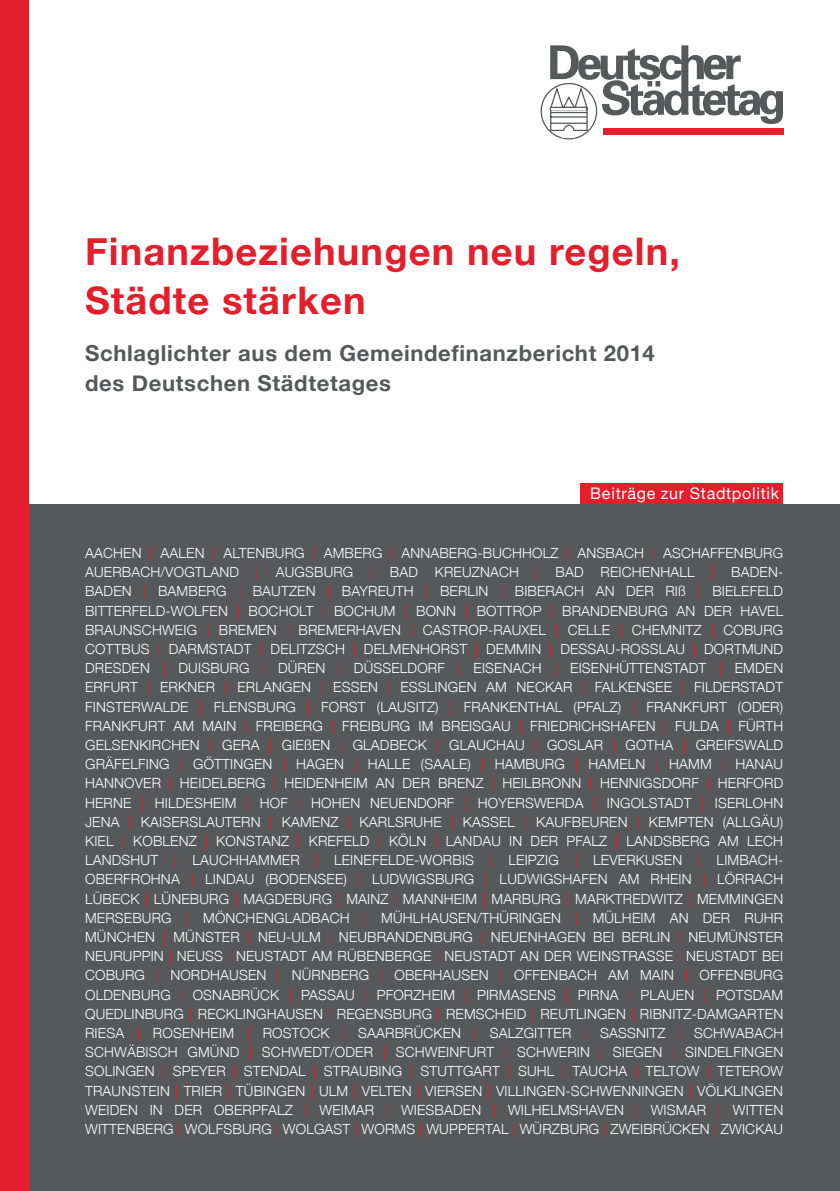
<style>
.page{position:relative;width:840px;height:1191px;background:#fff}
.page>*{position:absolute;margin:0;border:0;box-sizing:border-box;transform-origin:0 0}
.t1{font:700 38px/49px "Helvetica Neue";letter-spacing:.03em;color:#e41e2b}
.t2{font:700 22px/30px "Helvetica Neue";letter-spacing:.03em;color:#57585a}
.t3{font:16px "Helvetica Neue";letter-spacing:.045em;color:#fff}
.t4{font:300 14px/19.2px "Helvetica Neue";letter-spacing:.01em;color:#fff;text-align:justify}
.s1{color:#e41e2b}
.s2{font-size:14.4px}
</style>
<div class="page">
<div style="left:580px;top:483px;width:202px;height:23px;background:#e41e2b"></div>
<div style="left:23px;top:505px;width:816px;height:686px;background:#57585a"></div>
<div style="left:0;top:0;width:28px;height:1191px;background:#e41e2b"></div>
<svg style="left:549px;top:45px;width:233px;height:93px"></svg>
<hr style="left:551px;top:108px;width:35px;height:1px;background:#fff">
<div style="left:602px;top:128px;width:180px;height:7px;background:#e41e2b"></div>
<h1 class="t1" style="left:85px;top:225px;width:596px">Finanzbeziehungen neu regeln,<br>Städte stärken</h1>
<h2 class="t2" style="left:85px;top:337px;width:571px">Schlaglichter aus dem Gemeindefinanzbericht 2014 des Deutschen Städtetages</h2>
<p class="t3" style="left:590px;top:480px;width:190px">Beiträge zur Stadtpolitik</p>
<p class="t4" style="left:85px;top:542px;width:699px">AACHEN <span class="s1">|</span> AALEN <span class="s1">|</span> ALTENBURG <span class="s1">|</span> AMBERG <span class="s1">|</span> ANNABERG-BUCHHOLZ <span class="s1">|</span> ANSBACH <span class="s1">|</span> ASCHAFFENBURG AUERBACH/VOGTLAND <span class="s1">|</span> AUGSBURG <span class="s1">|</span> BAD KREUZNACH <span class="s1">|</span> BAD REICHENHALL <span class="s1">|</span> BADEN-BADEN <span class="s1">|</span> BAMBERG <span class="s1">|</span> BAUTZEN <span class="s1">|</span> BAYREUTH <span class="s1">|</span> BERLIN <span class="s1">|</span> BIBERACH AN DER RI<span class="s2">ß</span> <span class="s1">|</span> BIELEFELD BITTERFELD-WOLFEN <span class="s1">|</span> BOCHOLT <span class="s1">|</span> BOCHUM <span class="s1">|</span> BONN <span class="s1">|</span> BOTTROP <span class="s1">|</span> BRANDENBURG AN DER HAVEL BRAUNSCHWEIG <span class="s1">|</span> BREMEN <span class="s1">|</span> BREMERHAVEN <span class="s1">|</span> CASTROP-RAUXEL <span class="s1">|</span> CELLE <span class="s1">|</span> CHEMNITZ <span class="s1">|</span> COBURG COTTBUS <span class="s1">|</span> DARMSTADT <span class="s1">|</span> DELITZSCH <span class="s1">|</span> DELMENHORST <span class="s1">|</span> DEMMIN <span class="s1">|</span> DESSAU-ROSSLAU <span class="s1">|</span> DORTMUND DRESDEN <span class="s1">|</span> DUISBURG <span class="s1">|</span> DÜREN <span class="s1">|</span> DÜSSELDORF <span class="s1">|</span> EISENACH <span class="s1">|</span> EISENHÜTTENSTADT <span class="s1">|</span> EMDEN ERFURT <span class="s1">|</span> ERKNER <span class="s1">|</span> ERLANGEN <span class="s1">|</span> ESSEN <span class="s1">|</span> ESSLINGEN AM NECKAR <span class="s1">|</span> FALKENSEE <span class="s1">|</span> FILDERSTADT FINSTERWALDE <span class="s1">|</span> FLENSBURG <span class="s1">|</span> FORST (LAUSITZ) <span class="s1">|</span> FRANKENTHAL (PFALZ) <span class="s1">|</span> FRANKFURT (ODER)<br>FRANKFURT AM MAIN <span class="s1">|</span> FREIBERG <span class="s1">|</span> FREIBURG IM BREISGAU <span class="s1">|</span> FRIEDRICHSHAFEN <span class="s1">|</span> FULDA <span class="s1">|</span> FÜRTH GELSENKIRCHEN <span class="s1">|</span> GERA <span class="s1">|</span> GIE<span class="s2">ß</span>EN <span class="s1">|</span> GLADBECK <span class="s1">|</span> GLAUCHAU <span class="s1">|</span> GOSLAR <span class="s1">|</span> GOTHA <span class="s1">|</span> GREIFSWALD GRÄFELFING <span class="s1">|</span> GÖTTINGEN <span class="s1">|</span> HAGEN <span class="s1">|</span> HALLE (SAALE) <span class="s1">|</span> HAMBURG <span class="s1">|</span> HAMELN <span class="s1">|</span> HAMM <span class="s1">|</span> HANAU HANNOVER <span class="s1">|</span> HEIDELBERG <span class="s1">|</span> HEIDENHEIM AN DER BRENZ <span class="s1">|</span> HEILBRONN <span class="s1">|</span> HENNIGSDORF <span class="s1">|</span> HERFORD HERNE <span class="s1">|</span> HILDESHEIM <span class="s1">|</span> HOF <span class="s1">|</span> HOHEN NEUENDORF <span class="s1">|</span> HOYERSWERDA <span class="s1">|</span> INGOLSTADT <span class="s1">|</span> ISERLOHN JENA <span class="s1">|</span> KAISERSLAUTERN <span class="s1">|</span> KAMENZ <span class="s1">|</span> KARLSRUHE <span class="s1">|</span> KASSEL <span class="s1">|</span> KAUFBEUREN <span class="s1">|</span> KEMPTEN (ALLGÄU)<br>KIEL <span class="s1">|</span> KOBLENZ <span class="s1">|</span> KONSTANZ <span class="s1">|</span> KREFELD <span class="s1">|</span> KÖLN <span class="s1">|</span> LANDAU IN DER PFALZ <span class="s1">|</span> LANDSBERG AM LECH LANDSHUT <span class="s1">|</span> LAUCHHAMMER <span class="s1">|</span> LEINEFELDE-WORBIS <span class="s1">|</span> LEIPZIG <span class="s1">|</span> LEVERKUSEN <span class="s1">|</span> LIMBACH-OBERFROHNA <span class="s1">|</span> LINDAU (BODENSEE) <span class="s1">|</span> LUDWIGSBURG <span class="s1">|</span> LUDWIGSHAFEN AM RHEIN <span class="s1">|</span> LÖRRACH LÜBECK <span class="s1">|</span> LÜNEBURG <span class="s1">|</span> MAGDEBURG <span class="s1">|</span> MAINZ <span class="s1">|</span> MANNHEIM <span class="s1">|</span> MARBURG <span class="s1">|</span> MARKTREDWITZ <span class="s1">|</span> MEMMINGEN MERSEBURG <span class="s1">|</span> MÖNCHENGLADBACH <span class="s1">|</span> MÜHLHAUSEN/THÜRINGEN <span class="s1">|</span> MÜLHEIM AN DER RUHR MÜNCHEN <span class="s1">|</span> MÜNSTER <span class="s1">|</span> NEU-ULM <span class="s1">|</span> NEUBRANDENBURG <span class="s1">|</span> NEUENHAGEN BEI BERLIN <span class="s1">|</span> NEUMÜNSTER NEURUPPIN <span class="s1">|</span> NEUSS <span class="s1">|</span> NEUSTADT AM RÜBENBERGE <span class="s1">|</span> NEUSTADT AN DER WEINSTRASSE <span class="s1">|</span> NEUSTADT BEI COBURG <span class="s1">|</span> NORDHAUSEN <span class="s1">|</span> NÜRNBERG <span class="s1">|</span> OBERHAUSEN <span class="s1">|</span> OFFENBACH AM MAIN <span class="s1">|</span> OFFENBURG OLDENBURG <span class="s1">|</span> OSNABRÜCK <span class="s1">|</span> PASSAU <span class="s1">|</span> PFORZHEIM <span class="s1">|</span> PIRMASENS <span class="s1">|</span> PIRNA <span class="s1">|</span> PLAUEN <span class="s1">|</span> POTSDAM QUEDLINBURG <span class="s1">|</span> RECKLINGHAUSEN <span class="s1">|</span> REGENSBURG <span class="s1">|</span> REMSCHEID <span class="s1">|</span> REUTLINGEN <span class="s1">|</span> RIBNITZ-DAMGARTEN RIESA <span class="s1">|</span> ROSENHEIM <span class="s1">|</span> ROSTOCK <span class="s1">|</span> SAARBRÜCKEN <span class="s1">|</span> SALZGITTER <span class="s1">|</span> SASSNITZ <span class="s1">|</span> SCHWABACH SCHWÄBISCH GMÜND <span class="s1">|</span> SCHWEDT/ODER <span class="s1">|</span> SCHWEINFURT <span class="s1">|</span> SCHWERIN <span class="s1">|</span> SIEGEN <span class="s1">|</span> SINDELFINGEN SOLINGEN <span class="s1">|</span> SPEYER <span class="s1">|</span> STENDAL <span class="s1">|</span> STRAUBING <span class="s1">|</span> STUTTGART <span class="s1">|</span> SUHL <span class="s1">|</span> TAUCHA <span class="s1">|</span> TELTOW <span class="s1">|</span> TETEROW TRAUNSTEIN <span class="s1">|</span> TRIER <span class="s1">|</span> TÜBINGEN <span class="s1">|</span> ULM <span class="s1">|</span> VELTEN <span class="s1">|</span> VIERSEN <span class="s1">|</span> VILLINGEN-SCHWENNINGEN <span class="s1">|</span> VÖLKLINGEN WEIDEN IN DER OBERPFALZ <span class="s1">|</span> WEIMAR <span class="s1">|</span> WIESBADEN <span class="s1">|</span> WILHELMSHAVEN <span class="s1">|</span> WISMAR <span class="s1">|</span> WITTEN WITTENBERG <span class="s1">|</span> WOLFSBURG <span class="s1">|</span> WOLGAST <span class="s1">|</span> WORMS <span class="s1">|</span> WUPPERTAL <span class="s1">|</span> WÜRZBURG <span class="s1">|</span> ZWEIBRÜCKEN <span class="s1">|</span> ZWICKAU</p>
</div>
